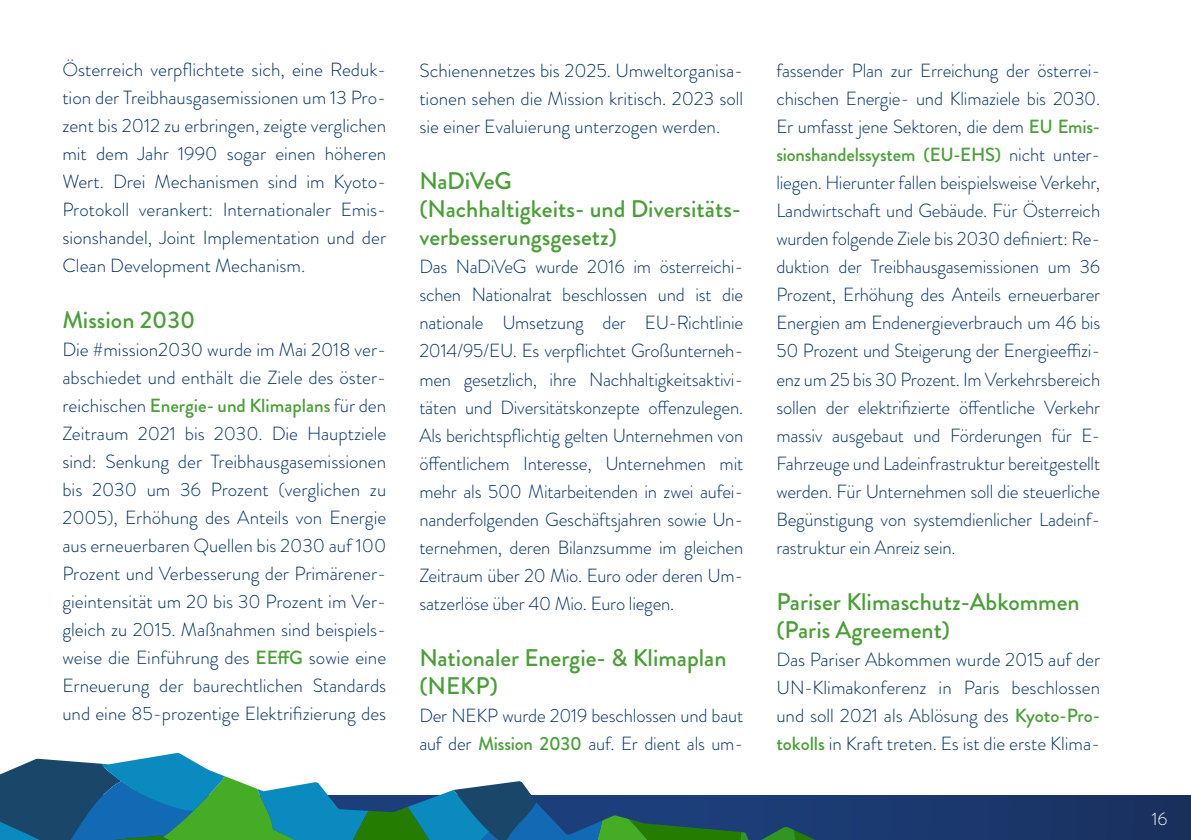
<style>
.page{position:relative;width:1191px;height:840px;background:#fff}
.page>*{position:absolute;margin:0;border:0;box-sizing:border-box;transform-origin:0 0}
.p-info{font:500 24px/28px "Brandon Grotesque";color:#4a9e38}
.p-info-2{font:300 19px/28px "Brandon Grotesque";color:#002f63;text-align:justify}
.t1{font:300 18px "Brandon Grotesque";color:#fff}
.s1{font-weight:500;color:#4a9e38}
</style>
<div class="page">
<div style="left:0;top:795px;width:1191px;height:44px;background:#1a3568"></div>
<svg style="left:0;top:753px;width:860px;height:86px"></svg>
<p class="p-info-2" style="left:62px;top:55px;width:325px">Österreich verpflichtete sich, eine Reduk&shy;tion der Treibhausgasemissionen um 13 Pro&shy;zent bis 2012 zu erbringen, zeigte verglichen mit dem Jahr 1990 sogar einen höheren Wert. Drei Mechanismen sind im Kyoto-Protokoll verankert: Internationaler Emis&shy;sionshandel, Joint Implementation und der Clean Development Mechanism.</p>
<p class="p-info" style="left:62px;top:306px;width:134px">Mission 2030</p>
<p class="p-info-2" style="left:62px;top:335px;width:325px">Die #mission2030 wurde im Mai 2018 ver&shy;abschiedet und enthält die Ziele des öster&shy;reichischen <span class="s1">Energie- und Klimaplans</span> für den Zeitraum 2021 bis 2030. Die Hauptziele sind: Senkung der Treibhausgasemissionen bis 2030 um 36 Prozent (verglichen zu 2005), Erhöhung des Anteils von Energie aus erneuerbaren Quellen bis 2030 auf 100<br>Prozent und Verbesserung der Primärener&shy;gieintensität um 20 bis 30 Prozent im Ver&shy;gleich zu 2015. Maßnahmen sind beispiels&shy;weise die Einführung des <span class="s1">EEffG</span> sowie eine Erneuerung der baurechtlichen Standards und eine 85-prozentige Elektrifizierung des</p>
<p class="p-info-2" style="left:419px;top:57px;width:325px">Schienennetzes bis 2025. Umweltorganisa&shy;tionen sehen die Mission kritisch. 2023 soll sie einer Evaluierung unterzogen werden.</p>
<p class="p-info" style="left:419px;top:167px;width:94px">NaDiVeG</p>
<p class="p-info" style="left:419px;top:195px;width:323px">(Nachhaltigkeits- und Diversitäts&shy;verbesserungsgesetz)</p>
<p class="p-info-2" style="left:419px;top:253px;width:325px">Das NaDiVeG wurde 2016 im österreichi&shy;schen Nationalrat beschlossen und ist die nationale Umsetzung der EU-Richtlinie 2014/95/EU. Es verpflichtet Großunterneh&shy;men gesetzlich, ihre Nachhaltigkeitsaktivi&shy;täten und Diversitätskonzepte offenzulegen.<br>Als berichtspflichtig gelten Unternehmen von öffentlichem Interesse, Unternehmen mit mehr als 500 Mitarbeitenden in zwei aufei&shy;nanderfolgenden Geschäftsjahren sowie Un&shy;ternehmen, deren Bilanzsumme im gleichen Zeitraum über 20 Mio. Euro oder deren Um&shy;satzerlöse über 40 Mio. Euro liegen.</p>
<p class="p-info" style="left:419px;top:643px;width:309px">Nationaler Energie- &amp; Klimaplan (NEKP)</p>
<p class="p-info-2" style="left:419px;top:701px;width:325px">Der NEKP wurde 2019 beschlossen und baut auf der <span class="s1">Mission 2030</span> auf. Er dient als um-</p>
<p class="p-info-2" style="left:776px;top:57px;width:325px">fassender Plan zur Erreichung der österrei&shy;chischen Energie- und Klimaziele bis 2030.<br>Er umfasst jene Sektoren, die dem <span class="s1">EU Emis&shy;sionshandelssystem (EU-EHS)</span> nicht unter&shy;liegen. Hierunter fallen beispielsweise Verkehr, Landwirtschaft und Gebäude. Für Österreich wurden folgende Ziele bis 2030 definiert: Re&shy;duktion der Treibhausgasemissionen um 36<br>Prozent, Erhöhung des Anteils erneuerbarer Energien am Endenergieverbrauch um 46 bis 50 Prozent und Steigerung der Energieeffizi&shy;enz um 25 bis 30 Prozent. Im Verkehrsbereich sollen der elektrifizierte öffentliche Verkehr massiv ausgebaut und Förderungen für E-Fahrzeuge und Ladeinfrastruktur bereitgestellt werden. Für Unternehmen soll die steuerliche Begünstigung von systemdienlicher Ladeinf&shy;rastruktur ein Anreiz sein.</p>
<p class="p-info" style="left:776px;top:587px;width:305px">Pariser Klimaschutz-Abkommen (Paris Agreement)</p>
<p class="p-info-2" style="left:776px;top:645px;width:325px">Das Pariser Abkommen wurde 2015 auf der UN-Klimakonferenz in Paris beschlossen und soll 2021 als Ablösung des <span class="s1">Kyoto-Pro&shy;tokolls</span> in Kraft treten. Es ist die erste Klima-</p>
<p class="t1" style="left:1151px;top:806px;width:17px">16</p>
</div>
